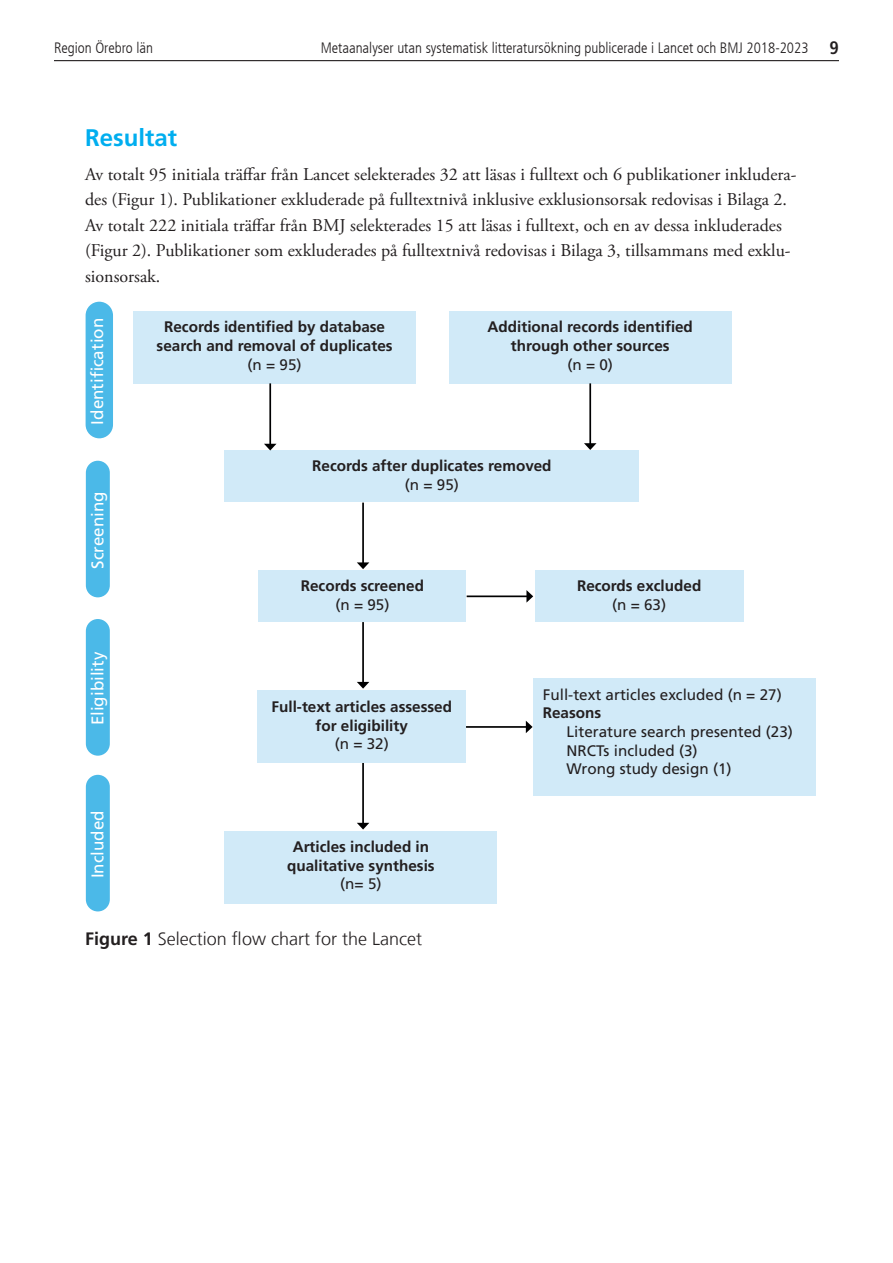
<style>
.page{position:relative;width:893px;height:1263px;background:#fff}
.page>*{position:absolute;margin:0;border:0;box-sizing:border-box;transform-origin:0 0}
.H1-Rubrik_1{font:700 24px "Frutiger LT Com";color:#00aeef}
.brödtext_12-17{font:18px/25.5px "Adobe Garamond Pro";color:#231f20}
.Figure_-_table_beskrivning{font:300 18px "Frutiger LT Com";color:#231f20}
.t1{font:16.95px "Frutiger LT Com";color:#fff}
.t2{font:700 15.3px/18.6px "Frutiger LT Com";color:#231f20;text-align:center}
.t3{font:15.3px "Frutiger LT Com";color:#231f20}
.t4{font:300 condensed 15px "Frutiger LT Com";color:#231f20}
.s1{font-weight:700;font-size:18px}
.s2{font-weight:700}
</style>
<div class="page">
<hr style="left:54px;top:60px;width:785px;height:1px;background:#231f20">
<div style="left:86px;top:302px;width:27px;height:136px;background:#4bb9e8;border-radius:14px"></div>
<div style="left:86px;top:775px;width:24px;height:136px;background:#4bb9e8;border-radius:12px"></div>
<div style="left:86px;top:619px;width:24px;height:137px;background:#4bb9e8;border-radius:12px"></div>
<div style="left:86px;top:461px;width:24px;height:136px;background:#4bb9e8;border-radius:12px"></div>
<div style="left:134px;top:311px;width:282px;height:72px;background:#d1eaf8"></div>
<div style="left:225px;top:450px;width:414px;height:52px;background:#d1eaf8"></div>
<div style="left:259px;top:570px;width:207px;height:52px;background:#d1eaf8"></div>
<div style="left:535px;top:570px;width:208px;height:52px;background:#d1eaf8"></div>
<div style="left:257px;top:691px;width:209px;height:72px;background:#d1eaf8"></div>
<div style="left:225px;top:831px;width:272px;height:72px;background:#d1eaf8"></div>
<div style="left:449px;top:311px;width:282px;height:72px;background:#d1eaf8"></div>
<div style="left:533px;top:679px;width:282px;height:117px;background:#d1eaf8"></div>
<hr style="left:589px;top:383px;width:2px;height:61px;background:#000001">
<svg style="left:584px;top:443px;width:12px;height:7px"></svg>
<hr style="left:362px;top:503px;width:2px;height:60px;background:#000001">
<svg style="left:357px;top:562px;width:12px;height:7px"></svg>
<hr style="left:467px;top:595px;width:60px;height:2px;background:#000001">
<svg style="left:526px;top:590px;width:7px;height:13px"></svg>
<hr style="left:466px;top:726px;width:61px;height:2px;background:#000001">
<svg style="left:526px;top:721px;width:7px;height:12px"></svg>
<hr style="left:362px;top:622px;width:2px;height:61px;background:#000001">
<svg style="left:357px;top:682px;width:12px;height:7px"></svg>
<hr style="left:362px;top:763px;width:2px;height:61px;background:#000001">
<svg style="left:357px;top:823px;width:12px;height:6px"></svg>
<hr style="left:269px;top:383px;width:2px;height:62px;background:#000001">
<svg style="left:264px;top:444px;width:12px;height:6px"></svg>
<p class="t4" style="left:54px;top:39px;width:101px">Region Örebro län</p>
<p class="t4" style="left:321px;top:39px;width:520px">Metaanalyser utan systematisk litteratursökning publicerade i Lancet och BMJ 2018-2023 <span class="s1">9</span></p>
<h1 class="H1-Rubrik_1" style="left:85px;top:123px;width:94px">Resultat</h1>
<p class="brödtext_12-17" style="left:85px;top:162px;width:713px">Av totalt 95 initiala träffar från Lancet selekterades 32 att läsas i fulltext och 6 publikationer inkludera&shy;des (Figur 1). Publikationer exkluderade på fulltextnivå inklusive exklusionsorsak redovisas i Bilaga 2.<br>Av totalt 222 initiala träffar från BMJ selekterades 15 att läsas i fulltext, och en av dessa inkluderades (Figur 2). Publikationer som exkluderades på fulltextnivå redovisas i Bilaga 3, tillsammans med exklu&shy;sionsorsak.</p>
<p class="t1" style="left:87px;top:424px;width:108px;rotate:-90deg">Identification</p>
<p class="t2" style="left:164px;top:318px;width:222px">Records identified by database</p>
<p class="t2" style="left:157px;top:336px;width:237px">search and removal of duplicates</p>
<p class="t3" style="left:248px;top:355px;width:56px">(n = 95)</p>
<p class="t2" style="left:487px;top:318px;width:207px">Additional records identified through other sources</p>
<p class="t3" style="left:567px;top:355px;width:47px">(n = 0)</p>
<p class="t1" style="left:88px;top:569px;width:79px;rotate:-90deg">Screening</p>
<p class="t1" style="left:88px;top:725px;width:75px;rotate:-90deg">Eligibility</p>
<p class="t1" style="left:88px;top:878px;width:69px;rotate:-90deg">Included</p>
<p class="t2" style="left:312px;top:456px;width:241px">Records after duplicates removed</p>
<p class="t3" style="left:405px;top:475px;width:56px">(n = 95)</p>
<p class="t2" style="left:301px;top:577px;width:125px">Records screened</p>
<p class="t3" style="left:335px;top:596px;width:56px">(n = 95)</p>
<p class="t2" style="left:577px;top:577px;width:126px">Records excluded</p>
<p class="t3" style="left:612px;top:596px;width:56px">(n = 63)</p>
<p class="t2" style="left:271px;top:697px;width:182px">Full-text articles assessed for eligibility</p>
<p class="t3" style="left:335px;top:735px;width:56px">(n = 32)</p>
<p class="t2" style="left:293px;top:837px;width:138px">Articles included in</p>
<p class="t2" style="left:287px;top:856px;width:149px">qualitative synthesis</p>
<p class="t3" style="left:340px;top:875px;width:43px">(n= 5)</p>
<p class="t3" style="left:543px;top:685px;width:240px">Full-text articles excluded (n = 27)</p>
<p class="t2" style="left:543px;top:704px;width:60px">Reasons</p>
<p class="t3" style="left:567px;top:723px;width:228px">Literature search presented (23)</p>
<p class="t3" style="left:567px;top:741px;width:133px">NRCTs included (3)</p>
<p class="t3" style="left:567px;top:760px;width:167px">Wrong study design (1)</p>
<p class="Figure_-_table_beskrivning" style="left:85px;top:928px;width:338px"><span class="s2">Figure 1</span> Selection flow chart for the Lancet</p>
</div>
